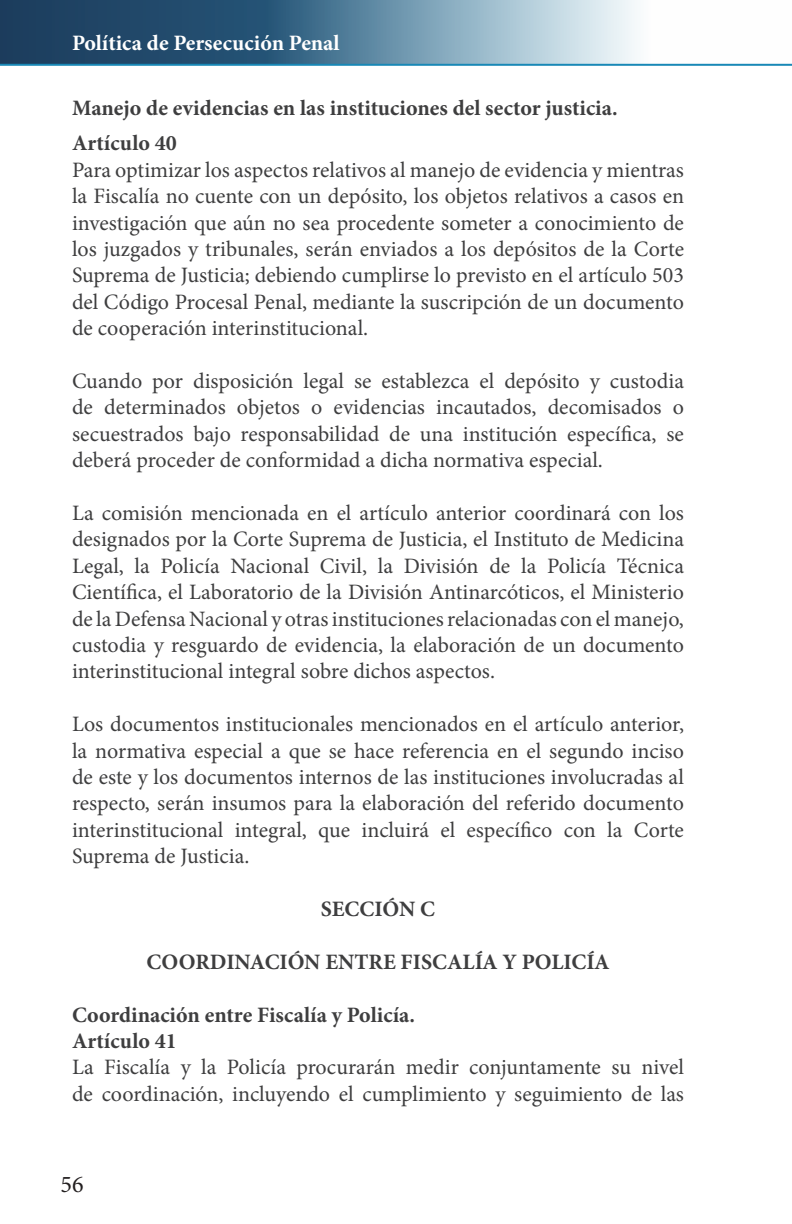
<style>
.page{position:relative;width:792px;height:1224px;background:#fff}
.page>*{position:absolute;margin:0;border:0;box-sizing:border-box;transform-origin:0 0}
.t1{font:24px "Minion Pro";color:#231f20}
.t2{font:22px/26.4px "Minion Pro";color:#3e3e3f;text-align:justify}
.t3{font:700 22px "Minion Pro";color:#3e3e3f}
.t4{font:700 22px "Minion Pro";color:#fff}
</style>
<div class="page">
<svg style="left:0;top:0;width:635px;height:63px;background:#5d8099"></svg>
<hr style="left:0;top:64px;width:792px;height:2px;background:#1888b6">
<p class="t4" style="left:72px;top:28px;width:269px">Política de Persecución Penal</p>
<p class="t3" style="left:72px;top:92px;width:547px">Manejo de evidencias en las instituciones del sector justicia.</p>
<p class="t3" style="left:72px;top:128px;width:106px">Artículo 40</p>
<p class="t2" style="left:72px;top:157px;width:614px">Para optimizar los aspectos relativos al manejo de evidencia y mientras la Fiscalía no cuente con un depósito, los objetos relativos a casos en investigación que aún no sea procedente someter a conocimiento de los juzgados y tribunales, serán enviados a los depósitos de la Corte Suprema de Justicia; debiendo cumplirse lo previsto en el artículo 503 del Código Procesal Penal, mediante la suscripción de un documento de cooperación interinstitucional.</p>
<p class="t2" style="left:72px;top:368px;width:614px">Cuando por disposición legal se establezca el depósito y custodia de determinados objetos o evidencias incautados, decomisados o secuestrados bajo responsabilidad de una institución específica, se deberá proceder de conformidad a dicha normativa especial.</p>
<p class="t2" style="left:72px;top:500px;width:614px">La comisión mencionada en el artículo anterior coordinará con los designados por la Corte Suprema de Justicia, el Instituto de Medicina Legal, la Policía Nacional Civil, la División de la Policía Técnica Científica, el Laboratorio de la División Antinarcóticos, el Ministerio de la Defensa Nacional y otras instituciones relacionadas con el manejo, custodia y resguardo de evidencia, la elaboración de un documento interinstitucional integral sobre dichos aspectos.</p>
<p class="t2" style="left:72px;top:711px;width:614px">Los documentos institucionales mencionados en el artículo anterior, la normativa especial a que se hace referencia en el segundo inciso de este y los documentos internos de las instituciones involucradas al respecto, serán insumos para la elaboración del referido documento interinstitucional integral, que incluirá el específico con la Corte Suprema de Justicia.</p>
<p class="t3" style="left:321px;top:893px;width:116px">SECCIÓN C</p>
<p class="t3" style="left:146px;top:946px;width:465px">COORDINACIÓN ENTRE FISCALÍA Y POLICÍA</p>
<p class="t3" style="left:72px;top:999px;width:345px">Coordinación entre Fiscalía y Policía.</p>
<p class="t3" style="left:72px;top:1025px;width:106px">Artículo 41</p>
<p class="t2" style="left:72px;top:1054px;width:614px">La Fiscalía y la Policía procurarán medir conjuntamente su nivel de coordinación, incluyendo el cumplimiento y seguimiento de las</p>
<p class="t1" style="left:60px;top:1169px;width:25px">56</p>
</div>
